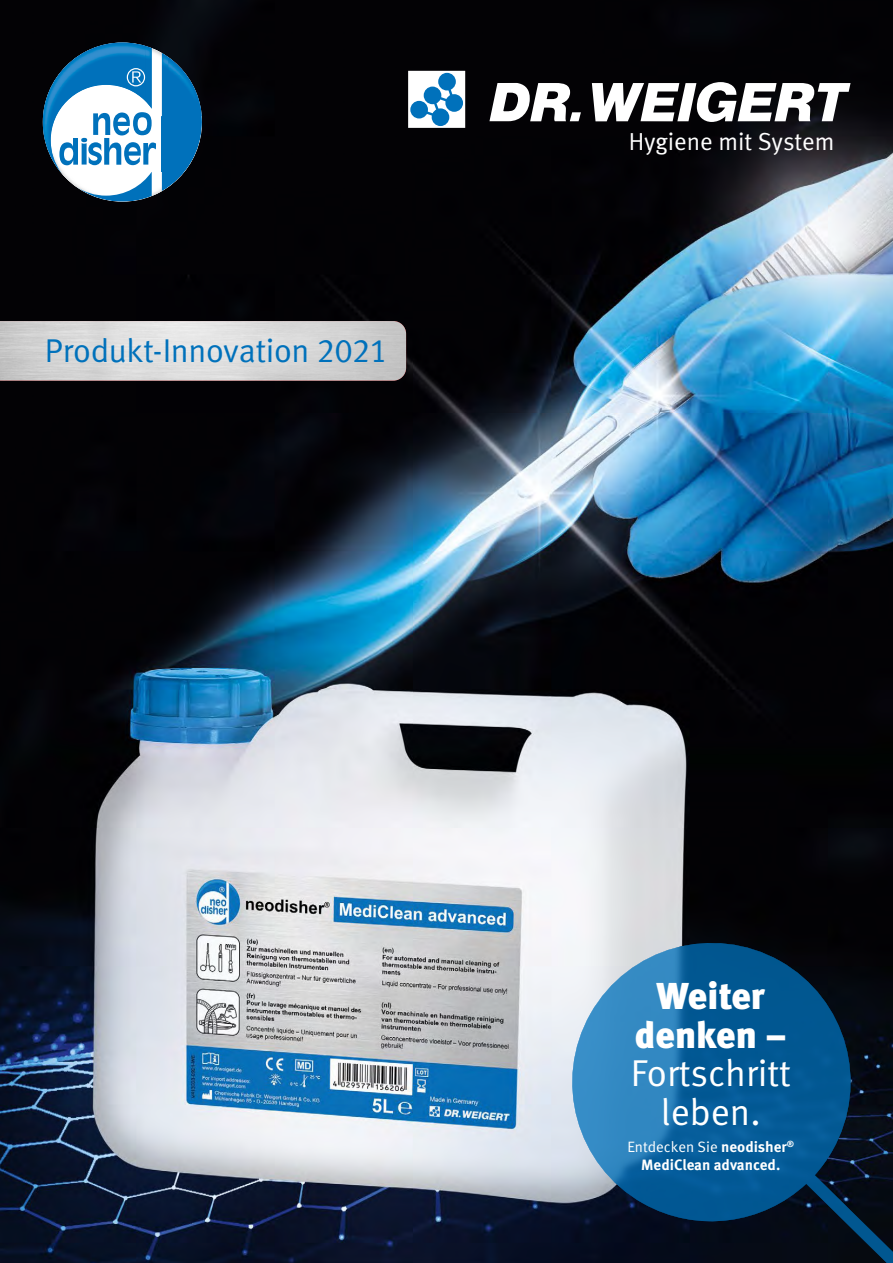
<style>
.page{position:relative;width:893px;height:1263px;background:#fff}
.page>*{position:absolute;margin:0;border:0;box-sizing:border-box;transform-origin:0 0}
.t1{font:37.35px/38.7px "Meta Normal LF";color:#fff;text-align:center}
.t2{font:37.35px/38.7px "Meta Black LF";color:#fff;text-align:center}
.t3{font:33px "Meta Normal LF";letter-spacing:-.01em;color:#0071bb}
.t4{font:24.6px "Meta Normal CELF";color:#fff}
.t5{font:15px "Meta Normal LF";color:#fff}
.t6{font:700 15px "Meta OT";color:#fff}
.s1{font-family:"Meta OT";font-weight:700}
</style>
<div class="page">
<img style="left:0;top:0;width:893px;height:1263px">
<svg style="left:489px;top:83px;width:92px;height:38px"></svg>
<svg style="left:592px;top:82px;width:258px;height:40px"></svg>
<div style="left:409px;top:72px;width:55px;height:55px;background:#fff"></div>
<div style="left:408px;top:71px;width:57px;height:57px;border:2px solid #fff"></div>
<div style="left:438px;top:73px;width:18px;height:17px;background:#0071bb;border-radius:50%"></div>
<div style="left:432px;top:108px;width:17px;height:18px;background:#0071bb;border-radius:50%"></div>
<svg style="left:445px;top:94px;width:18px;height:18px"></svg>
<div style="left:410px;top:101px;width:18px;height:17px;background:#0071bb;border-radius:50%"></div>
<svg style="left:416px;top:78px;width:42px;height:43px"></svg>
<svg style="left:43px;top:43px;width:159px;height:159px"></svg>
<img style="left:0;top:321px;width:406px;height:60px">
<svg style="left:552px;top:923px;width:341px;height:340px;background:#25567a"></svg>
<p class="t3" style="left:45px;top:332px;width:345px">Produkt-Innovation 2021</p>
<p class="t4" style="left:629px;top:126px;width:207px">Hygiene mit System</p>
<p class="t2" style="left:635px;top:976px;width:153px">Weiter denken –</p>
<p class="t1" style="left:631px;top:1053px;width:161px">Fortschritt leben.</p>
<p class="t5" style="left:627px;top:1138px;width:168px">Entdecken Sie <span class="s1">neodisher</span><sup>®</sup></p>
<p class="t6" style="left:641px;top:1155px;width:141px">MediClean advanced.</p>
</div>
